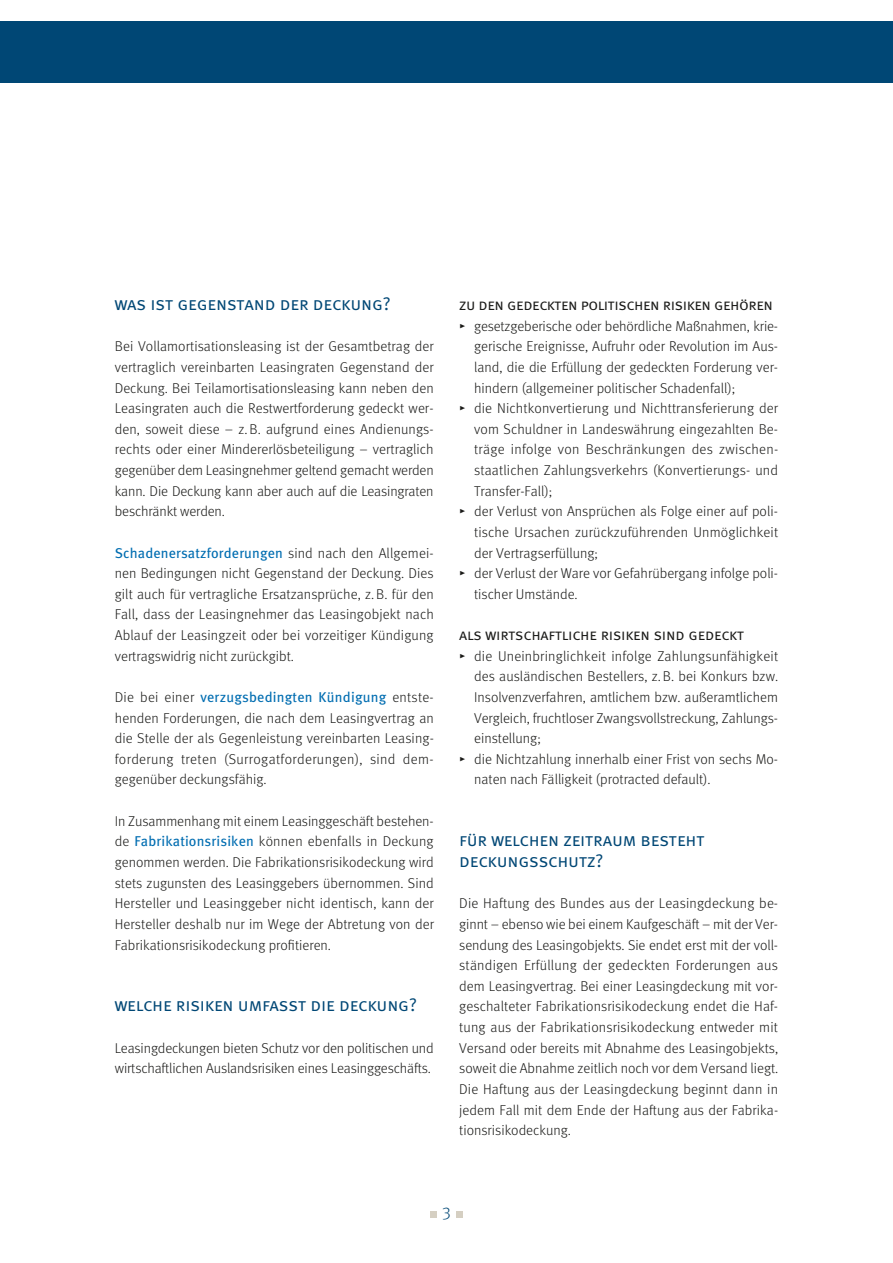
<style>
.page{position:relative;width:893px;height:1263px;background:#fff}
.page>*{position:absolute;margin:0;border:0;box-sizing:border-box;transform-origin:0 0}
.Merkbl_Head_1__EKG{font:18.3px/20.7px "Meta Normal Caps";letter-spacing:-.01em;color:#004775}
.t1{font:17.25px "Meta Light LF";color:#004775}
.Merkbl_Head_2{font:15.75px "Meta Normal Caps";letter-spacing:-.025em;color:#1a1a18}
.Merkbl_Fließtext-201{font:300 14.25px/20.7px "Meta";color:#1a1a18;text-align:justify}
.Merkbl_Fließ_Aufzähl{font:300 14.25px/20.7px "Meta";color:#1a1a18;text-align:justify}
.s1{font-weight:400;color:#006db1}
.s2{font-family:"Meta Light Expert";font-weight:400}
</style>
<div class="page">
<div style="left:0;top:21px;width:893px;height:62px;background:#004775"></div>
<div style="left:430px;top:1211px;width:7px;height:7px;background:#d5cfc2"></div>
<div style="left:456px;top:1211px;width:7px;height:7px;background:#d5cfc2"></div>
<p class="Merkbl_Head_1__EKG" style="left:115px;top:293px;width:277px">was ist gegenstand der deckung?</p>
<p class="Merkbl_Fließtext-201" style="left:115px;top:336px;width:321px">Bei Vollamortisationsleasing ist der Gesamtbetrag der vertraglich vereinbarten Leasingraten Gegenstand der Deckung. Bei Teilamortisationsleasing kann neben den Leasingraten auch die Restwertforderung gedeckt wer&shy;den, soweit diese – z.B. aufgrund eines Andienungs&shy;rechts oder einer Mindererlösbeteiligung – vertraglich gegenüber dem Leasingnehmer geltend gemacht werden kann. Die Deckung kann aber auch auf die Leasingraten beschränkt werden.</p>
<p class="Merkbl_Fließtext-201" style="left:115px;top:542px;width:321px"><span class="s1">Schadenersatzforderungen</span> sind nach den Allgemei&shy;nen Bedingungen nicht Gegenstand der Deckung. Dies gilt auch für vertragliche Ersatzansprüche, z.B. für den Fall, dass der Leasingnehmer das Leasingobjekt nach Ablauf der Leasingzeit oder bei vorzeitiger Kündigung vertragswidrig nicht zurückgibt.</p>
<p class="Merkbl_Fließtext-201" style="left:115px;top:686px;width:321px">Die bei einer <span class="s1">verzugsbedingten Kündigung</span> entste&shy;henden Forderungen, die nach dem Leasingvertrag an die Stelle der als Gegenleistung vereinbarten Leasing&shy;forderung treten (Surrogatforderungen), sind dem&shy;gegenüber deckungsfähig.</p>
<p class="Merkbl_Fließtext-201" style="left:115px;top:810px;width:321px">In Zusammenhang mit einem Leasinggeschäft bestehen&shy;de <span class="s1">Fabrikationsrisiken</span> können ebenfalls in Deckung genommen werden. Die Fabrikationsrisikodeckung wird stets zugunsten des Leasinggebers übernommen. Sind Hersteller und Leasinggeber nicht identisch, kann der Hersteller deshalb nur im Wege der Abtretung von der Fabrikationsrisikodeckung profitieren.</p>
<p class="Merkbl_Head_1__EKG" style="left:115px;top:994px;width:304px">welche risiken umfasst die deckung?</p>
<p class="Merkbl_Fließtext-201" style="left:115px;top:1037px;width:320px">Leasingdeckungen bieten Schutz vor den politischen und wirtschaftlichen Auslandsrisiken eines Leasinggeschäfts.</p>
<p class="Merkbl_Head_2" style="left:459px;top:295px;width:315px">zu den gedeckten politischen risiken gehören</p>
<p class="Merkbl_Fließ_Aufzähl" style="left:474px;top:315px;width:306px;text-indent:-15px"><span class="s2">@</span> gesetzgeberische oder behördliche Maßnahmen, krie&shy;gerische Ereignisse, Aufruhr oder Revolution im Aus&shy;land, die die Erfüllung der gedeckten Forderung ver&shy;hindern (allgemeiner politischer Schadenfall);</p>
<p class="Merkbl_Fließ_Aufzähl" style="left:474px;top:398px;width:306px;text-indent:-15px"><span class="s2">@</span> die Nichtkonvertierung und Nichttransferierung der vom Schuldner in Landeswährung eingezahlten Be&shy;träge infolge von Beschränkungen des zwischen&shy;staatlichen Zahlungsverkehrs (Konvertierungs- und Transfer-Fall);</p>
<p class="Merkbl_Fließ_Aufzähl" style="left:474px;top:501px;width:306px;text-indent:-15px"><span class="s2">@</span> der Verlust von Ansprüchen als Folge einer auf poli&shy;tische Ursachen zurückzuführenden Unmöglichkeit der Vertragserfüllung;</p>
<p class="Merkbl_Fließ_Aufzähl" style="left:474px;top:563px;width:306px;text-indent:-15px"><span class="s2">@</span> der Verlust der Ware vor Gefahrübergang infolge poli&shy;tischer Umstände.</p>
<p class="Merkbl_Head_2" style="left:459px;top:625px;width:286px">als wirtschaftliche risiken sind gedeckt</p>
<p class="Merkbl_Fließ_Aufzähl" style="left:474px;top:645px;width:306px;text-indent:-15px"><span class="s2">@</span> die Uneinbringlichkeit infolge Zahlungsunfähigkeit des ausländischen Bestellers, z.B. bei Konkurs bzw.<br>Insolvenzverfahren, amtlichem bzw. außeramtlichem Vergleich, fruchtloser Zwangsvollstreckung, Zahlungs&shy;einstellung;</p>
<p class="Merkbl_Fließ_Aufzähl" style="left:474px;top:748px;width:306px;text-indent:-15px"><span class="s2">@</span> die Nichtzahlung innerhalb einer Frist von sechs Mo&shy;naten nach Fälligkeit (protracted default).</p>
<p class="Merkbl_Head_1__EKG" style="left:459px;top:829px;width:247px">für welchen zeitraum besteht deckungsschutz?</p>
<p class="Merkbl_Fließtext-201" style="left:459px;top:893px;width:321px">Die Haftung des Bundes aus der Leasingdeckung be&shy;ginnt – ebenso wie bei einem Kaufgeschäft – mit der Ver&shy;sendung des Leasingobjekts. Sie endet erst mit der voll&shy;ständigen Erfüllung der gedeckten Forderungen aus dem Leasingvertrag. Bei einer Leasingdeckung mit vor&shy;geschalteter Fabrikationsrisikodeckung endet die Haf&shy;tung aus der Fabrikationsrisikodeckung entweder mit Versand oder bereits mit Abnahme des Leasingobjekts, soweit die Abnahme zeitlich noch vor dem Versand liegt.<br>Die Haftung aus der Leasingdeckung beginnt dann in jedem Fall mit dem Ende der Haftung aus der Fabrika&shy;tionsrisikodeckung.</p>
<p class="t1" style="left:442px;top:1203px;width:10px">3</p>
</div>
